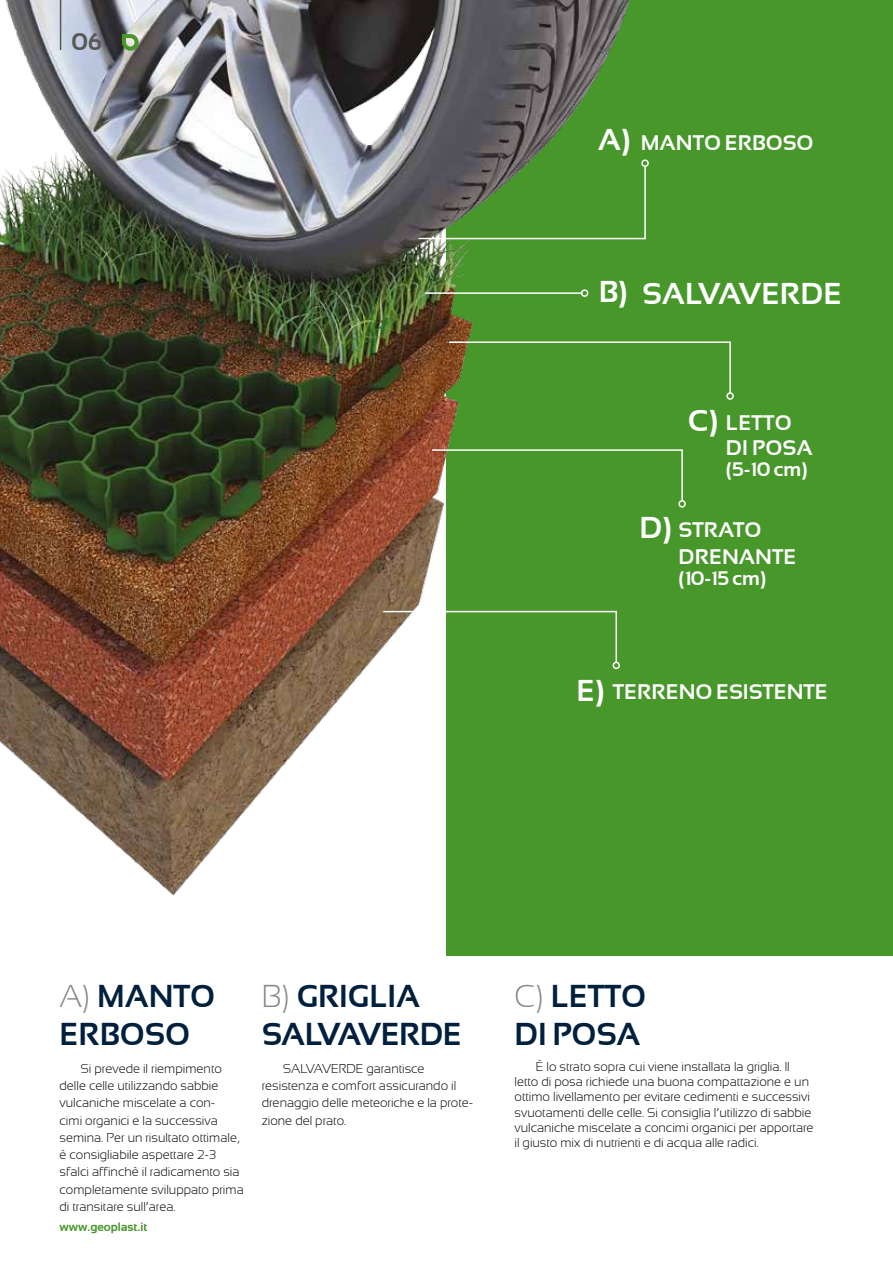
<style>
.page{position:relative;width:893px;height:1263px;background:#fff}
.page>*{position:absolute;margin:0;border:0;box-sizing:border-box;transform-origin:0 0}
.t1{font:700 31.5px/37.8px "Sansation";color:#00203e}
.t2{font:700 31.5px/37.8px "Sansation";letter-spacing:-.02em;color:#00203e}
.t3{font:700 30px "Sansation";color:#fff}
.t4{font:700 24px "Sansation";color:#575756}
.t5{font:700 21px/25.2px "Sansation";color:#fff}
.t6{font:700 19.5px "Sansation";letter-spacing:.01em;color:#fff}
.t7{font:300 12.75px/17.2px "Sansation";color:#000}
.t8{font:700 12px "Sansation";color:#47972b}
.s1{font-weight:300;color:#878787}
</style>
<div class="page">
<div style="left:446px;top:0;width:447px;height:1263px;background:#47972b"></div>
<img style="left:0;top:0;width:630px;height:895px">
<svg style="left:417px;top:165px;width:229px;height:75px"></svg>
<div style="left:641px;top:159px;width:8px;height:8px;border:2px solid #fff;border-radius:50%"></div>
<svg style="left:448px;top:341px;width:283px;height:53px"></svg>
<div style="left:726px;top:392px;width:8px;height:8px;border:2px solid #fff;border-radius:50%"></div>
<svg style="left:430px;top:448px;width:253px;height:54px"></svg>
<div style="left:678px;top:500px;width:8px;height:8px;border:2px solid #fff;border-radius:50%"></div>
<svg style="left:382px;top:610px;width:236px;height:54px"></svg>
<div style="left:612px;top:662px;width:8px;height:7px;border:2px solid #fff;border-radius:50%"></div>
<hr style="left:425px;top:292px;width:157px;height:2px;background:#fff">
<div style="left:581px;top:289px;width:7px;height:8px;border:2px solid #fff;border-radius:50%"></div>
<div style="left:438px;top:957px;width:455px;height:306px;background:#fff"></div>
<hr style="left:60px;top:0;width:1px;height:50px;background:#575756">
<svg style="left:122px;top:34px;width:17px;height:17px"></svg>
<h3 class="t4" style="left:72px;top:28px;width:32px">06</h3>
<h2 class="t3" style="left:598px;top:123px;width:34px">A)</h2>
<h3 class="t5" style="left:641px;top:130px;width:174px">MANTO ERBOSO</h3>
<h2 class="t3" style="left:599px;top:276px;width:245px">B) SALVAVERDE</h2>
<h2 class="t3" style="left:688px;top:404px;width:32px">C)</h2>
<h3 class="t5" style="left:726px;top:410px;width:88px">LETTO<br>DI POSA</h3>
<h3 class="t6" style="left:726px;top:458px;width:83px">(5-10 cm)</h3>
<h2 class="t3" style="left:640px;top:511px;width:34px">D)</h2>
<h3 class="t5" style="left:679px;top:515px;width:119px;line-height:27.6px">STRATO<br>DRENANTE</h3>
<h3 class="t6" style="left:679px;top:567px;width:89px">(10-15 cm)</h3>
<h2 class="t3" style="left:577px;top:673px;width:30px">E)</h2>
<h3 class="t5" style="left:613px;top:679px;width:217px">TERRENO ESISTENTE</h3>
<h1 class="t1" style="left:60px;top:977px;width:157px"><span class="s1">A)</span> MANTO<br>ERBOSO</h1>
<p class="t7" style="left:60px;top:1060px;width:186px;text-indent:21px">Si prevede il riempimento delle celle utilizzando sabbie vulcaniche miscelate a con-<br>cimi organici e la successiva semina. Per un risultato ottimale, è consigliabile aspettare 2-3 sfalci affinchè il radicamento sia completamente sviluppato prima di transitare sull’area.</p>
<p class="t8" style="left:60px;top:1220px;width:89px">www.geoplast.it</p>
<h1 class="t2" style="left:262px;top:977px;width:202px"><span class="s1">B)</span> GRIGLIA<br>SALVAVERDE</h1>
<p class="t7" style="left:262px;top:1060px;width:213px;text-indent:21px">SALVAVERDE garantisce resistenza e comfort assicurando il drenaggio delle meteoriche e la prote&shy;zione del prato.</p>
<h1 class="t1" style="left:515px;top:977px;width:133px"><span class="s1">C)</span> LETTO<br>DI POSA</h1>
<p class="t7" style="left:515px;top:1059px;width:301px;line-height:15.3px;text-indent:21px">È lo strato sopra cui viene installata la griglia. Il letto di posa richiede una buona compattazione e un ottimo livellamento per evitare cedimenti e successivi svuotamenti delle celle. Si consiglia l’utilizzo di sabbie vulcaniche miscelate a concimi organici per apportare il giusto mix di nutrienti e di acqua alle radici.</p>
</div>
